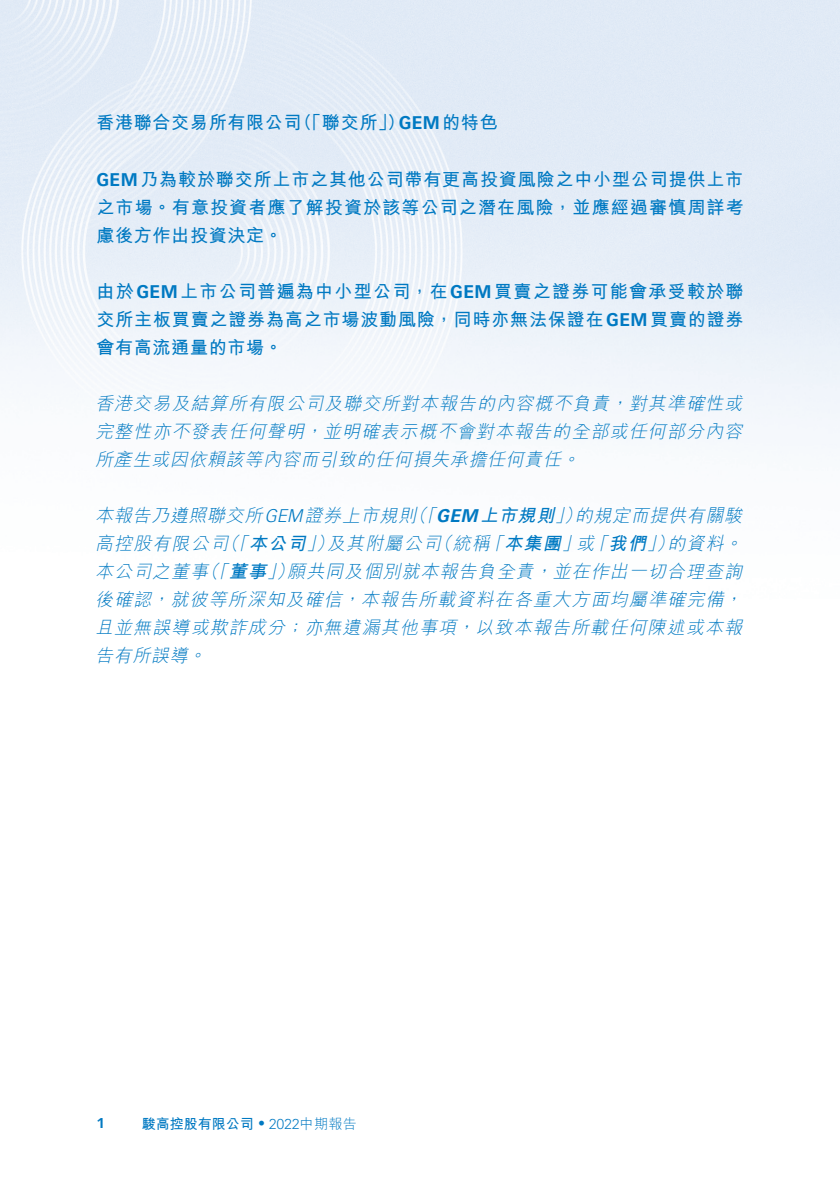
<style>
.page{position:relative;width:840px;height:1191px;background:#fff}
.page>*{position:absolute;margin:0;border:0;box-sizing:border-box;transform-origin:0 0}
._00_txt{font:italic 300 18px/28px "M Hei HK";color:#0079c2}
._00_txt-2{font:700 18px/28px "M Hei HK";letter-spacing:.045em;color:#0079c2;text-align:justify}
._00_txt-3{font:italic 700 18px "M Hei HK";color:#0079c2}
._00_txt-4{font:700 18px "Vectora LT Std";color:#0079c2}
.t1{font:700 14px "M Hei HK";color:#0079c2}
.t2{font:700 14px "Vectora LT Std";color:#0079c2}
.s1{font-family:"Vectora LT Std"}
.s2{font-family:"M Hei HK"}
.s3{font-family:"Frutiger LT Std";font-weight:300}
.s4{font-family:"Vectora LT Std";font-weight:300}
.s5{font-weight:300}
</style>
<div class="page">
<img style="left:0;top:0;width:839px;height:446px">
<p class="_00_txt-2" style="left:96px;top:107px;width:206px">香港聯合交易所有限公司</p>
<p class="_00_txt-2" style="left:96px;top:163px;width:648px"><span class="s1">GEM</span>乃為較於聯交所上市之其他公司帶有更高投資風險之中小型公司提供上市之市場。有意投資者應了解投資於該等公司之潛在風險，並應經過審慎周詳考慮後方作出投資決定。</p>
<p class="_00_txt-2" style="left:96px;top:275px;width:648px">由於<span class="s1">GEM</span>上市公司普遍為中小型公司，在<span class="s1">GEM</span>買賣之證券可能會承受較於聯交所主板買賣之證券為高之市場波動風險，同時亦無法保證在<span class="s1">GEM</span>買賣的證券會有高流通量的市場。</p>
<p class="_00_txt" style="left:628px;top:389px;width:119px">對其準確性或</p>
<p class="_00_txt-2" style="left:294px;top:107px;width:112px">（「聯交所」）</p>
<p class="_00_txt-4" style="left:398px;top:112px;width:100px">GEM<span class="s2">的特色</span></p>
<p class="_00_txt" style="left:323px;top:389px;width:424px;text-indent:-228px">香港交易及結算所有限公司及聯交所對本報告的內容概不負責<br>並明確表示概不會對本報告的全部或任何部分內容</p>
<p class="_00_txt" style="left:609px;top:389px;width:23px">，</p>
<p class="_00_txt" style="left:95px;top:417px;width:214px">完整性亦不發表任何聲明</p>
<p class="_00_txt" style="left:304px;top:417px;width:23px">，</p>
<p class="_00_txt" style="left:95px;top:445px;width:471px">所產生或因依賴該等內容而引致的任何損失承擔任何責任</p>
<p class="_00_txt" style="left:561px;top:445px;width:23px">。</p>
<p class="_00_txt" style="left:408px;top:501px;width:33px">（「</p>
<p class="_00_txt" style="left:554px;top:501px;width:33px">」）</p>
<p class="_00_txt" style="left:95px;top:501px;width:326px">本報告乃遵照聯交所<span class="s1">GEM</span>證券上市規則</p>
<p class="_00_txt" style="left:574px;top:501px;width:172px">的規定而提供有關駿</p>
<p class="_00_txt-3" style="left:436px;top:502px;width:124px"><span class="s1">GEM</span>上市規則</p>
<p class="_00_txt" style="left:95px;top:529px;width:138px">高控股有限公司</p>
<p class="_00_txt" style="left:221px;top:529px;width:33px">（「</p>
<p class="_00_txt" style="left:306px;top:529px;width:33px">」）</p>
<p class="_00_txt" style="left:433px;top:529px;width:23px">（</p>
<p class="_00_txt" style="left:646px;top:529px;width:33px">」）</p>
<p class="_00_txt" style="left:327px;top:529px;width:168px">及其附屬公司統稱</p>
<p class="_00_txt" style="left:667px;top:529px;width:62px">的資料</p>
<p class="_00_txt-3" style="left:504px;top:530px;width:63px">本集團</p>
<p class="_00_txt-3" style="left:608px;top:530px;width:44px">我們</p>
<p class="_00_txt" style="left:575px;top:529px;width:23px">或</p>
<p class="_00_txt" style="left:485px;top:529px;width:23px">「</p>
<p class="_00_txt" style="left:561px;top:529px;width:51px">」「</p>
<p class="_00_txt-3" style="left:249px;top:530px;width:63px">本公司</p>
<p class="_00_txt" style="left:723px;top:529px;width:23px">。</p>
<p class="_00_txt" style="left:201px;top:557px;width:33px">（「</p>
<p class="_00_txt" style="left:266px;top:557px;width:33px">」）</p>
<p class="_00_txt" style="left:287px;top:557px;width:252px">願共同及個別就本報告負全責</p>
<p class="_00_txt" style="left:95px;top:557px;width:118px">本公司之董事</p>
<p class="_00_txt-3" style="left:229px;top:558px;width:43px">董事</p>
<p class="_00_txt" style="left:552px;top:557px;width:195px">並在作出一切合理查詢</p>
<p class="_00_txt" style="left:533px;top:557px;width:23px">，</p>
<p class="_00_txt" style="left:360px;top:585px;width:368px">本報告所載資料在各重大方面均屬準確完備</p>
<p class="_00_txt" style="left:95px;top:585px;width:62px">後確認</p>
<p class="_00_txt" style="left:170px;top:585px;width:176px">就彼等所深知及確信</p>
<p class="_00_txt" style="left:151px;top:585px;width:23px">，</p>
<p class="_00_txt" style="left:342px;top:585px;width:23px">，</p>
<p class="_00_txt" style="left:723px;top:585px;width:23px">，</p>
<p class="_00_txt" style="left:188px;top:613px;width:102px;text-indent:-93px">且並無誤導或欺詐成分。</p>
<p class="_00_txt" style="left:285px;top:613px;width:23px">；</p>
<p class="_00_txt" style="left:95px;top:641px;width:98px">告有所誤導</p>
<p class="_00_txt" style="left:304px;top:613px;width:157px">亦無遺漏其他事項</p>
<p class="_00_txt" style="left:456px;top:613px;width:23px">，</p>
<p class="_00_txt" style="left:475px;top:613px;width:272px">以致本報告所載任何陳述或本報</p>
<p class="t2" style="left:96px;top:1114px;width:10px">1</p>
<p class="t1" style="left:142px;top:1113px;width:216px">駿高控股有限公司 <span class="s3">•</span> <span class="s4">2022</span><span class="s5">中期報告</span></p>
</div>
